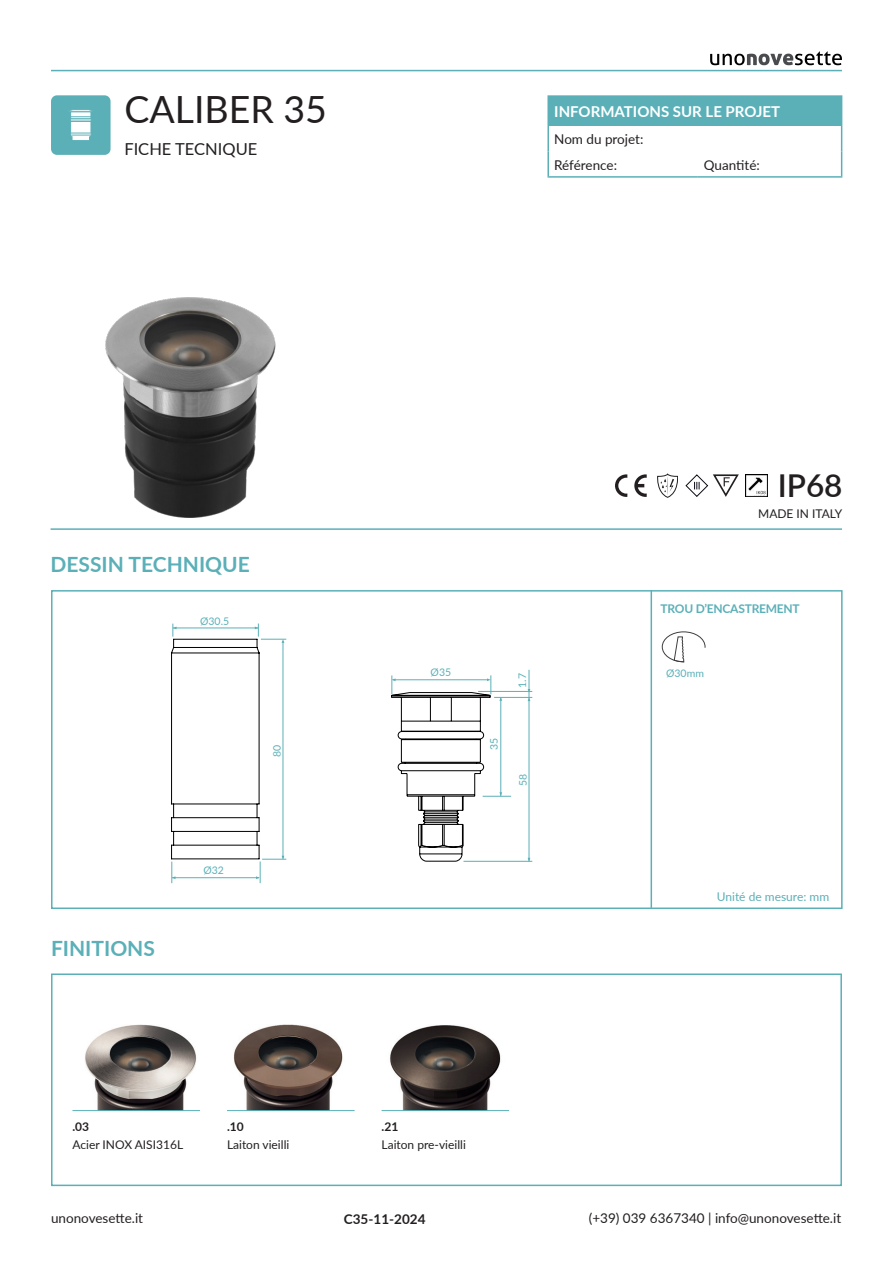
<style>
.page{position:relative;width:893px;height:1263px;background:#fff}
.page>*{position:absolute;margin:0;border:0;box-sizing:border-box;transform-origin:0 0}
.t1{font:37.5px "Lato";color:#231f20}
.t2{font:600 31.5px "Lato";color:#231f20}
.TITOLETTI_VERDI{font:700 21px "Lato";color:#5bb0b8}
.t3{font:16.5px "Lato";color:#231f20}
.t4{font:700 15px "Lato";color:#fff}
.t5{font:13.5px "Lato";color:#231f20}
.t6{font:700 13.5px "Lato";color:#231f20}
.t7{font:12px "Lato";color:#231f20}
.t8{font:700 12px "Lato";letter-spacing:-.02em;color:#5bb0b8}
.t9{font:12px "Lato";color:#5bb0b8}
.t10{font:700 12px "Lato";color:#231f20}
.Body_Text{font:10.5px "Lato";color:#5bb0b8}
</style>
<div class="page">
<svg style="left:710px;top:51px;width:132px;height:14px"></svg>
<hr style="left:51px;top:70px;width:791px;height:1px;background:#5bb0b8">
<hr style="left:651px;top:590px;width:1px;height:318px;background:#5bb0b8">
<div style="left:51px;top:973px;width:791px;height:213px;border:2px solid #5bb0b8"></div>
<img style="left:233px;top:1024px;width:110px;height:86px">
<img style="left:390px;top:1025px;width:111px;height:85px">
<img style="left:85px;top:1024px;width:112px;height:86px">
<img style="left:105px;top:297px;width:171px;height:221px">
<div style="left:51px;top:590px;width:792px;height:319px;border:2px solid #5bb0b8"></div>
<div style="left:51px;top:95px;width:60px;height:60px;background:#5bb0b8;border-radius:6px"></div>
<hr style="left:51px;top:528px;width:791px;height:2px;background:#5bb0b8">
<svg style="left:615px;top:474px;width:12px;height:23px"></svg>
<svg style="left:634px;top:474px;width:13px;height:23px"></svg>
<svg style="left:686px;top:474px;width:53px;height:23px"></svg>
<svg style="left:657px;top:474px;width:21px;height:23px"></svg>
<hr style="left:382px;top:1110px;width:127px;height:1px;background:#5bb0b8">
<hr style="left:227px;top:1110px;width:128px;height:1px;background:#5bb0b8">
<hr style="left:72px;top:1110px;width:128px;height:1px;background:#5bb0b8">
<svg style="left:673px;top:636px;width:12px;height:27px"></svg>
<div style="left:662px;top:631px;width:43px;height:31px;border:1px solid #3e3e3f;border-radius:50%"></div>
<hr style="left:478px;top:691px;width:54px;height:1px;background:#5bb0b8">
<hr style="left:529px;top:670px;width:1px;height:191px;background:#5bb0b8">
<hr style="left:463px;top:861px;width:69px;height:1px;background:#5bb0b8">
<hr style="left:494px;top:697px;width:38px;height:1px;background:#5bb0b8">
<svg style="left:528px;top:689px;width:2px;height:12px"></svg>
<svg style="left:171px;top:623px;width:115px;height:260px"></svg>
<svg style="left:391px;top:675px;width:120px;height:187px"></svg>
<svg style="left:69px;top:110px;width:23px;height:30px"></svg>
<div style="left:70px;top:119px;width:22px;height:2px;border:1px solid #5bb0b8"></div>
<div style="left:70px;top:133px;width:22px;height:2px;border:1px solid #5bb0b8"></div>
<div style="left:548px;top:96px;width:294px;height:30px;background:#5bb0b8"></div>
<hr style="left:547px;top:126px;width:2px;height:25px;background:#5bb0b8">
<hr style="left:547px;top:151px;width:2px;height:25px;background:#5bb0b8">
<hr style="left:547px;top:95px;width:151px;height:2px;background:#5bb0b8">
<hr style="left:547px;top:97px;width:2px;height:29px;background:#5bb0b8">
<hr style="left:698px;top:95px;width:144px;height:2px;background:#5bb0b8">
<svg style="left:841px;top:126px;width:1px;height:50px"></svg>
<hr style="left:547px;top:176px;width:151px;height:2px;background:#5bb0b8">
<hr style="left:698px;top:176px;width:144px;height:2px;background:#5bb0b8">
<img style="left:746px;top:474px;width:22px;height:23px">
<svg style="left:755px;top:488px;width:11px;height:7px"></svg>
<svg style="left:757px;top:491px;width:8px;height:3px"></svg>
<p class="t1" style="left:124px;top:83px;width:204px">CALIBER 35</p>
<p class="t3" style="left:124px;top:137px;width:134px">FICHE TECNIQUE</p>
<p class="t4" style="left:554px;top:101px;width:227px">INFORMATIONS SUR LE PROJET</p>
<p class="t5" style="left:554px;top:129px;width:91px">Nom du projet:</p>
<p class="t5" style="left:554px;top:155px;width:64px">Référence:</p>
<p class="t5" style="left:704px;top:155px;width:58px">Quantité:</p>
<p class="TITOLETTI_VERDI" style="left:51px;top:549px;width:201px">DESSIN TECHNIQUE</p>
<p class="Body_Text" style="left:200px;top:613px;width:31px">Ø30.5</p>
<p class="TITOLETTI_VERDI" style="left:51px;top:933px;width:105px">FINITIONS</p>
<p class="Body_Text" style="left:203px;top:863px;width:22px">Ø32</p>
<p class="Body_Text" style="left:269px;top:757px;width:14px;rotate:-90deg">80</p>
<p class="t10" style="left:72px;top:1117px;width:18px">.03</p>
<p class="t7" style="left:72px;top:1135px;width:112px">Acier INOX AISI316L</p>
<p class="t10" style="left:227px;top:1117px;width:18px">.10</p>
<p class="t7" style="left:227px;top:1135px;width:64px">Laiton vieilli</p>
<p class="Body_Text" style="left:431px;top:665px;width:22px">Ø35</p>
<p class="Body_Text" style="left:515px;top:688px;width:16px;rotate:-90deg">1.7</p>
<p class="Body_Text" style="left:486px;top:750px;width:14px;rotate:-90deg">35</p>
<p class="Body_Text" style="left:515px;top:786px;width:14px;rotate:-90deg">58</p>
<p class="t10" style="left:382px;top:1117px;width:18px">.21</p>
<p class="t7" style="left:382px;top:1135px;width:86px">Laiton pre-vieilli</p>
<p class="t2" style="left:778px;top:463px;width:66px">IP68</p>
<p class="t7" style="left:758px;top:505px;width:86px">MADE IN ITALY</p>
<p class="t8" style="left:661px;top:600px;width:141px">TROU D’ENCASTREMENT</p>
<p class="Body_Text" style="left:666px;top:665px;width:39px">Ø30mm</p>
<p class="t9" style="left:717px;top:888px;width:114px">Unité de mesure: mm</p>
<p class="t5" style="left:51px;top:1208px;width:94px">unonovesette.it</p>
<p class="t6" style="left:344px;top:1209px;width:83px">C35-11-2024</p>
<p class="t5" style="left:589px;top:1208px;width:254px">(+39) 039 6367340 | info@unonovesette.it</p>
</div>
